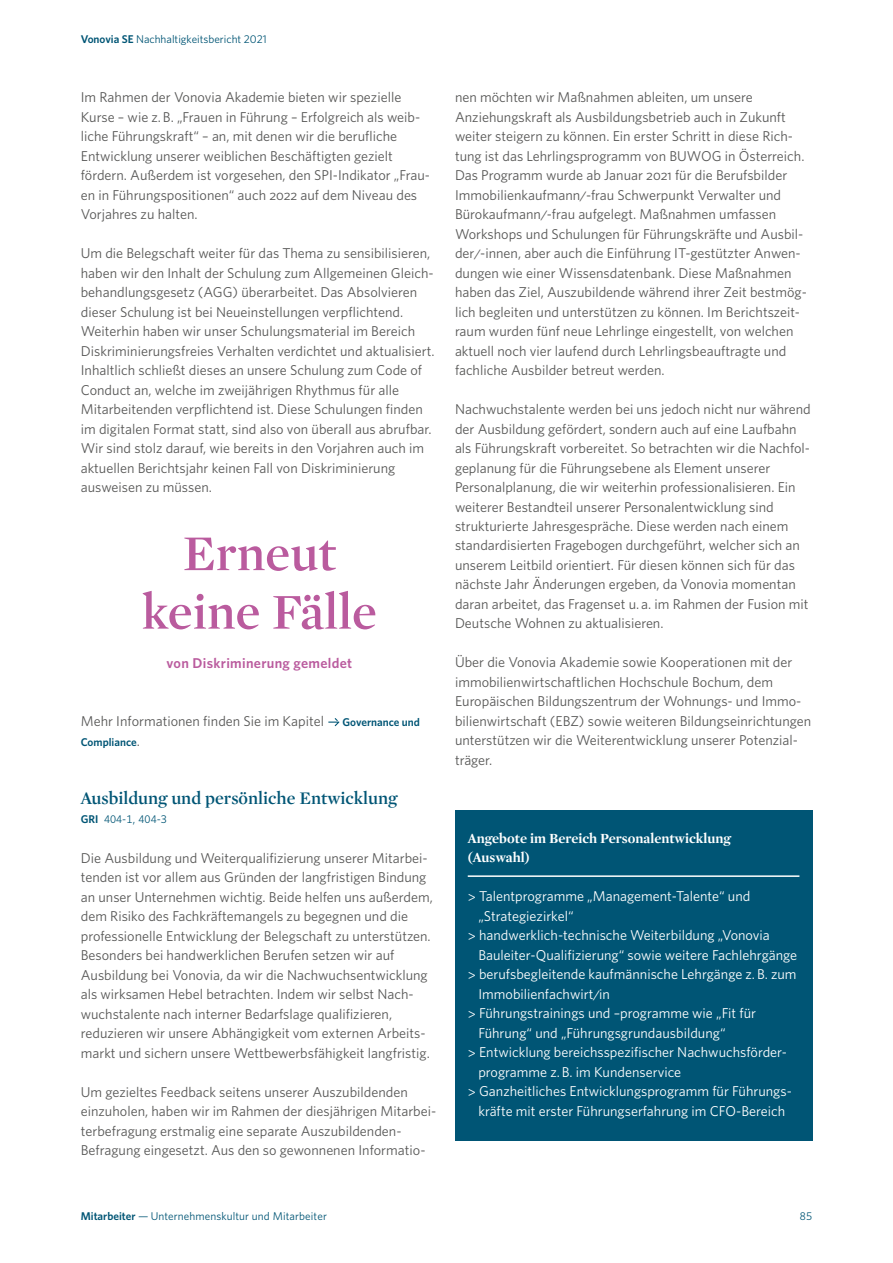
<style>
.page{position:relative;width:893px;height:1263px;background:#fff}
.page>*{position:absolute;margin:0;border:0;box-sizing:border-box;transform-origin:0 0}
.t1{font:600 51px/58.5px "Mercury Display";color:#ba5b9e;text-align:center}
.t2{font:600 18px "Mercury Display";color:#005575}
.t3{font:14.25px/19.5px "Whitney";color:#575756}
.t4{font:14.25px "Whitney";color:#fff}
.t5{font:700 14.25px/19.5px "Mercury Display";color:#fff}
.t6{font:600 14.25px "Whitney";letter-spacing:.02em;color:#ba5b9e}
.t7{font:11.25px "Whitney";letter-spacing:.005em;color:#005575}
.t8{font:600 11.25px "Whitney";color:#005575}
.s1{font-weight:600}
.s2{font-weight:400;font-size:14.25px;color:#575756}
.s3{font-style:italic}
</style>
<div class="page">
<svg style="left:328px;top:718px;width:11px;height:8px"></svg>
<div style="left:455px;top:810px;width:357px;height:81px;background:#005575"></div>
<hr style="left:468px;top:875px;width:331px;height:2px;background:#fff">
<div style="left:455px;top:890px;width:357px;height:55px;background:#005575"></div>
<div style="left:455px;top:929px;width:357px;height:55px;background:#005575"></div>
<div style="left:455px;top:968px;width:357px;height:55px;background:#005575"></div>
<div style="left:455px;top:1007px;width:357px;height:55px;background:#005575"></div>
<div style="left:455px;top:1046px;width:357px;height:55px;background:#005575"></div>
<div style="left:455px;top:1085px;width:357px;height:55px;background:#005575"></div>
<p class="t7" style="left:81px;top:32px;width:187px"><span class="s1">Vonovia SE</span> Nachhaltigkeitsbericht 2021</p>
<p class="t3" style="left:81px;top:87px;width:351px">Im Rahmen der Vonovia Akademie bieten wir spezielle Kurse – wie z. B. „Frauen in Führung – Erfolgreich als weib&shy;liche Führungskraft“ – an, mit denen wir die berufliche Entwicklung unserer weiblichen Beschäftigten gezielt fördern. Außerdem ist vorgesehen, den SPI-Indikator „Frau&shy;en in Führungspositionen“ auch 2022 auf dem Niveau des Vorjahres zu halten.</p>
<p class="t3" style="left:81px;top:243px;width:355px">Um die Belegschaft weiter für das Thema zu sensibilisieren, haben wir den Inhalt der Schulung zum Allgemeinen Gleich&shy;behandlungsgesetz (AGG) überarbeitet. Das Absolvieren dieser Schulung ist bei Neueinstellungen verpflichtend.<br>Weiterhin haben wir unser Schulungsmaterial im Bereich Diskriminierungsfreies Verhalten verdichtet und aktualisiert.<br>Inhaltlich schließt dieses an unsere Schulung zum Code of Conduct an, welche im zweijährigen Rhythmus für alle Mitarbeitenden verpflichtend ist. Diese Schulungen finden im digitalen Format statt, sind also von überall aus abrufbar.<br>Wir sind stolz darauf, wie bereits in den Vorjahren auch im aktuellen Berichtsjahr keinen Fall von Diskriminierung ausweisen zu müssen.</p>
<h1 class="t1" style="left:142px;top:522px;width:237px">Erneut keine Fälle</h1>
<p class="t6" style="left:167px;top:653px;width:187px">von Diskriminerung gemeldet</p>
<p class="t3" style="left:81px;top:711px;width:245px">Mehr Informationen finden Sie im Kapitel</p>
<p class="t8" style="left:343px;top:715px;width:79px">Governance und</p>
<p class="t8" style="left:81px;top:734px;width:61px">Compliance<span class="s2">.</span></p>
<p class="t2" style="left:81px;top:785px;width:318px">Ausbildung und persönliche Entwicklung</p>
<p class="t7" style="left:81px;top:812px;width:88px"><span class="s1">GRI</span> 404-1, 404-3</p>
<p class="t3" style="left:81px;top:847px;width:354px">Die Ausbildung und Weiterqualifizierung unserer Mitarbei&shy;tenden ist vor allem aus Gründen der langfristigen Bindung an unser Unternehmen wichtig. Beide helfen uns außerdem, dem Risiko des Fachkräftemangels zu begegnen und die professionelle Entwicklung der Belegschaft zu unterstützen.<br>Besonders bei handwerklichen Berufen setzen wir auf Ausbildung bei Vonovia, da wir die Nachwuchsentwicklung als wirksamen Hebel betrachten. Indem wir selbst Nach&shy;wuchstalente nach interner Bedarfslage qualifizieren, reduzieren wir unsere Abhängigkeit vom externen Arbeits&shy;markt und sichern unsere Wettbewerbsfähigkeit langfristig.</p>
<p class="t3" style="left:81px;top:1081px;width:357px">Um gezieltes Feedback seitens unserer Auszubildenden einzuholen, haben wir im Rahmen der diesjährigen Mitarbei&shy;terbefragung erstmalig eine separate Auszubildenden-Befragung eingesetzt. Aus den so gewonnenen Informatio-</p>
<p class="t3" style="left:455px;top:87px;width:353px">nen möchten wir Maßnahmen ableiten, um unsere Anziehungskraft als Ausbildungsbetrieb auch in Zukunft weiter steigern zu können. Ein erster Schritt in diese Rich&shy;tung ist das Lehrlingsprogramm von BUWOG in Österreich.<br>Das Programm wurde ab Januar 2021 für die Berufsbilder Immobilienkaufmann/-frau Schwerpunkt Verwalter und Bürokaufmann/-frau aufgelegt. Maßnahmen umfassen Workshops und Schulungen für Führungskräfte und Ausbil&shy;der/-innen, aber auch die Einführung IT-gestützter Anwen&shy;dungen wie einer Wissensdatenbank. Diese Maßnahmen haben das Ziel, Auszubildende während ihrer Zeit bestmög&shy;lich begleiten und unterstützen zu können. Im Berichtszeit&shy;raum wurden fünf neue Lehrlinge eingestellt, von welchen aktuell noch vier laufend durch Lehrlingsbeauftragte und fachliche Ausbilder betreut werden.</p>
<p class="t3" style="left:455px;top:399px;width:357px">Nachwuchstalente werden bei uns jedoch nicht nur während der Ausbildung gefördert, sondern auch auf eine Laufbahn als Führungskraft vorbereitet. So betrachten wir die Nachfol&shy;geplanung für die Führungsebene als Element unserer Personalplanung, die wir weiterhin professionalisieren. Ein weiterer Bestandteil unserer Personalentwicklung sind strukturierte Jahresgespräche. Diese werden nach einem standardisierten Fragebogen durchgeführt, welcher sich an unserem Leitbild orientiert. Für diesen können sich für das nächste Jahr Änderungen ergeben, da Vonovia momentan daran arbeitet, das Fragenset u. a. im Rahmen der Fusion mit Deutsche Wohnen zu aktualisieren.</p>
<p class="t3" style="left:455px;top:652px;width:358px">Über die Vonovia Akademie sowie Kooperationen mit der immobilienwirtschaftlichen Hochschule Bochum, dem Europäischen Bildungszentrum der Wohnungs- und Immo&shy;bilienwirtschaft (EBZ) sowie weiteren Bildungseinrichtungen unterstützen wir die Weiterentwicklung unserer Potenzial&shy;träger.</p>
<p class="t5" style="left:468px;top:828px;width:264px">Angebote im Bereich Personalentwicklung (Auswahl)</p>
<p class="t4" style="left:468px;top:887px;width:284px">&gt; Talentprogramme „Management-Talente“ und</p>
<p class="t4" style="left:478px;top:906px;width:97px">„Strategiezirkel“</p>
<p class="t4" style="left:468px;top:926px;width:304px">&gt; handwerklich-technische Weiterbildung „Vonovia</p>
<p class="t4" style="left:478px;top:945px;width:320px">Bauleiter-Qualifizierung“ sowie weitere Fachlehrgänge</p>
<p class="t4" style="left:468px;top:965px;width:330px">&gt; berufsbegleitende kaufmännische Lehrgänge z. B. zum</p>
<p class="t4" style="left:478px;top:984px;width:133px">Immobilienfachwirt/in</p>
<p class="t4" style="left:468px;top:1004px;width:290px">&gt; Führungstrainings und –programme wie „Fit für</p>
<p class="t4" style="left:478px;top:1023px;width:249px">Führung“ und „Führungsgrundausbildung“</p>
<p class="t4" style="left:468px;top:1043px;width:321px">&gt; Entwicklung bereichsspezifischer Nachwuchsförder-</p>
<p class="t4" style="left:478px;top:1062px;width:204px">programme z. B. im Kundenservice</p>
<p class="t4" style="left:468px;top:1082px;width:326px">&gt; Ganzheitliches Entwicklungsprogramm für Führungs-</p>
<p class="t4" style="left:478px;top:1101px;width:308px">kräfte mit erster Führungserfahrung im CFO-Bereich</p>
<p class="t7" style="left:81px;top:1209px;width:248px"><span class="s1">Mitarbeiter</span> <span class="s3">—</span> Unternehmenskultur und Mitarbeiter</p>
<p class="t7" style="left:800px;top:1209px;width:14px">85</p>
</div>
